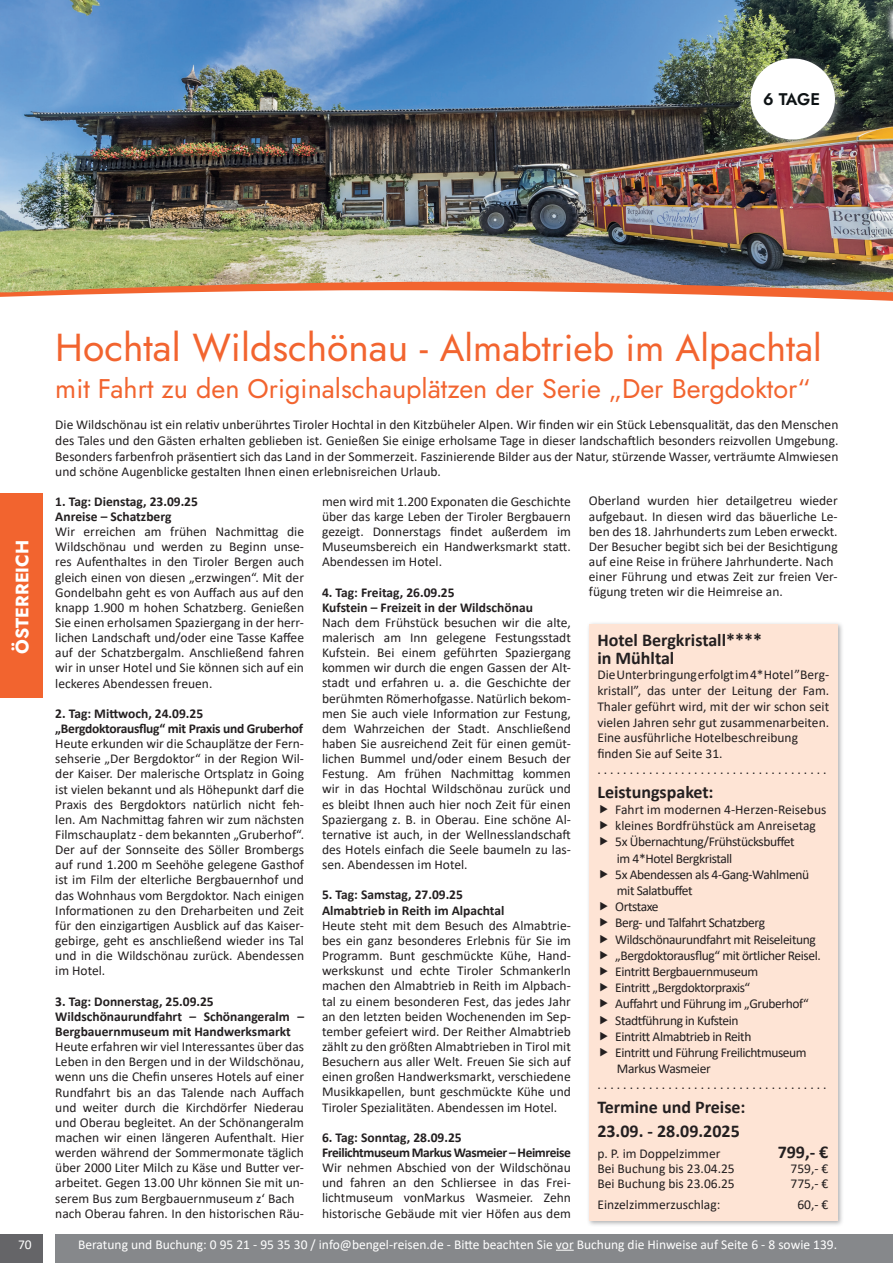
<style>
.page{position:relative;width:893px;height:1263px;background:#fff}
.page>*{position:absolute;margin:0;border:0;box-sizing:border-box;transform-origin:0 0}
.t1{font:37.5px "Jost";color:#f2642f}
.t2{font:27px "Jost";color:#f2642f}
.t3{font:700 18px/18px "Calibri";color:#231f20}
.t4{font:18px "Jost";color:#fff}
.t5{font:16.8px "Jost";color:#0d1214}
.t6{font:13.5px/15.1px "Calibri";color:#231f20;text-align:justify}
.t7{font:13.5px "Calibri";letter-spacing:-.03em;color:#231f20}
.t8{font:700 13.5px/15.1px "Calibri";color:#231f20}
.t9{font:13.5px "Calibri";color:#fff}
.t10{font:700 13.5px/15.1px "Calibri";letter-spacing:-.02em;color:#231f20}
.t11{font:700 13.5px/15.1px "Calibri";letter-spacing:-.03em;color:#231f20}
.t12{font:13.5px "Calibri";letter-spacing:-.04em;color:#231f20}
.t13{font:7.5px/7.5px "Calibri";color:#fff}
.s1{font-size:39px}
</style>
<div class="page">
<img style="left:0;top:0;width:893px;height:282px">
<div style="left:0;top:493px;width:43px;height:204px;background:#f2642f"></div>
<div style="left:885px;top:5px;width:8px;height:40px;background:#fff;opacity:.9"></div>
<div style="left:587px;top:621px;width:257px;height:606px;background:#656568;opacity:.5"></div>
<div style="left:589px;top:623px;width:249px;height:597px;background:#fee4d5"></div>
<div style="left:55px;top:1234px;width:838px;height:29px;background:#86888b"></div>
<div style="left:0;top:1234px;width:43px;height:29px;background:#656568"></div>
<svg style="left:556px;top:1250px;width:18px;height:1px"></svg>
<div style="left:745px;top:53px;width:101px;height:97px;background:#86888b;opacity:.75"></div>
<div style="left:750px;top:58px;width:85px;height:81px;background:#fff;border-radius:50%"></div>
<p class="t13" style="left:54px;top:227px;width:68px;rotate:-90deg">© TVB Wilder Kaiser -<br>Foto Martin Raffeiner</p>
<p class="t5" style="left:763px;top:88px;width:58px">6 TAGE</p>
<h3 class="t4" style="left:10px;top:654px;width:115px;rotate:-90deg">ÖSTERREICH</h3>
<h1 class="t1" style="left:55px;top:322px;width:768px"><span class="s1">Hochtal Wildschönau -</span> Almabtrieb im Alpachtal</h1>
<h2 class="t2" style="left:55px;top:370px;width:756px">mit Fahrt zu den Originalschauplätzen der Serie „Der Bergdoktor“</h2>
<p class="t6" style="left:55px;top:416px;width:785px;line-height:15.8px">Die Wildschönau ist ein relativ unberührtes Tiroler Hochtal in den Kitzbüheler Alpen. Wir finden wir ein Stück Lebensqualität, das den Menschen des Tales und den Gästen erhalten geblieben ist. Genießen Sie einige erholsame Tage in dieser landschaftlich besonders reizvollen Umgebung.<br>Besonders farbenfroh präsentiert sich das Land in der Sommerzeit. Faszinierende Bilder aus der Natur, stürzende Wasser, verträumte Almwiesen und schöne Augenblicke gestalten Ihnen einen erlebnisreichen Urlaub.</p>
<p class="t8" style="left:55px;top:493px;width:144px">1. Tag: Dienstag, 23.09.25<br>Anreise – Schatzberg</p>
<p class="t6" style="left:55px;top:524px;width:250px">Wir erreichen am frühen Nachmittag die Wildschönau und werden zu Beginn unse&shy;res Aufenthaltes in den Tiroler Bergen auch gleich einen von diesen „erzwingen“. Mit der Gondelbahn geht es von Auffach aus auf den knapp 1.900 m hohen Schatzberg. Genießen Sie einen erholsamen Spaziergang in der herr&shy;lichen Landschaft und/oder eine Tasse Kaffee auf der Schatzbergalm. Anschließend fahren wir in unser Hotel und Sie können sich auf ein leckeres Abendessen freuen.</p>
<p class="t10" style="left:55px;top:706px;width:249px">2. Tag: Mittwoch, 24.09.25 „Bergdoktorausflug“ mit Praxis und Gruberhof</p>
<p class="t6" style="left:55px;top:736px;width:250px">Heute erkunden wir die Schauplätze der Fern&shy;sehserie „Der Bergdoktor“ in der Region Wil&shy;der Kaiser. Der malerische Ortsplatz in Going ist vielen bekannt und als Höhepunkt darf die Praxis des Bergdoktors natürlich nicht feh&shy;len. Am Nachmittag fahren wir zum nächsten Filmschauplatz - dem bekannten „Gruberhof“.<br>Der auf der Sonnseite des Söller Brombergs auf rund 1.200 m Seehöhe gelegene Gasthof ist im Film der elterliche Bergbauernhof und das Wohnhaus vom Bergdoktor. Nach einigen Informationen zu den Dreharbeiten und Zeit für den einzigartigen Ausblick auf das Kaiser&shy;gebirge, geht es anschließend wieder ins Tal und in die Wildschönau zurück. Abendessen im Hotel.</p>
<p class="t8" style="left:55px;top:993px;width:250px">3. Tag: Donnerstag, 25.09.25<br>Wildschönaurundfahrt – Schönangeralm –<br>Bergbauernmuseum mit Handwerksmarkt</p>
<p class="t6" style="left:55px;top:1039px;width:250px;text-align:left">Heute erfahren wir viel Interessantes über das Leben in den Bergen und in der Wildschönau, wenn uns die Chefin unseres Hotels auf einer Rundfahrt bis an das Talende nach Auffach und weiter durch die Kirchdörfer Niederau und Oberau begleitet. An der Schönangeralm machen wir einen längeren Aufenthalt. Hier werden während der Sommermonate täglich über 2000 Liter Milch zu Käse und Butter ver&shy;arbeitet. Gegen 13.00 Uhr können Sie mit un&shy;serem Bus zum Bergbauernmuseum z‘ Bach nach Oberau fahren. In den historischen Räu-</p>
<p class="t6" style="left:322px;top:493px;width:250px">men wird mit 1.200 Exponaten die Geschichte über das karge Leben der Tiroler Bergbauern gezeigt. Donnerstags findet außerdem im Museumsbereich ein Handwerksmarkt statt.<br>Abendessen im Hotel.</p>
<p class="t8" style="left:322px;top:584px;width:212px">4. Tag: Freitag, 26.09.25<br>Kufstein – Freizeit in der Wildschönau</p>
<p class="t6" style="left:322px;top:614px;width:250px">Nach dem Frühstück besuchen wir die alte, malerisch am Inn gelegene Festungsstadt Kufstein. Bei einem geführten Spaziergang kommen wir durch die engen Gassen der Alt&shy;stadt und erfahren u. a. die Geschichte der berühmten Römerhofgasse. Natürlich bekom&shy;men Sie auch viele Information zur Festung, dem Wahrzeichen der Stadt. Anschließend haben Sie ausreichend Zeit für einen gemüt&shy;lichen Bummel und/oder einem Besuch der Festung. Am frühen Nachmittag kommen wir in das Hochtal Wildschönau zurück und es bleibt Ihnen auch hier noch Zeit für einen Spaziergang z. B. in Oberau. Eine schöne Al&shy;ternative ist auch, in der Wellnesslandschaft des Hotels einfach die Seele baumeln zu las&shy;sen. Abendessen im Hotel.</p>
<p class="t8" style="left:322px;top:887px;width:184px">5. Tag: Samstag, 27.09.25<br>Almabtrieb in Reith im Alpachtal</p>
<p class="t6" style="left:322px;top:917px;width:250px">Heute steht mit dem Besuch des Almabtrie&shy;bes ein ganz besonderes Erlebnis für Sie im Programm. Bunt geschmückte Kühe, Hand&shy;werkskunst und echte Tiroler Schmankerln machen den Almabtrieb in Reith im Alpbach&shy;tal zu einem besonderen Fest, das jedes Jahr an den letzten beiden Wochenenden im Sep&shy;tember gefeiert wird. Der Reither Almabtrieb zählt zu den größten Almabtrieben in Tirol mit Besuchern aus aller Welt. Freuen Sie sich auf einen großen Handwerksmarkt, verschiedene Musikkapellen, bunt geschmückte Kühe und Tiroler Spezialitäten. Abendessen im Hotel.</p>
<p class="t11" style="left:322px;top:1129px;width:250px">6. Tag: Sonntag, 28.09.25<br>Freilichtmuseum Markus Wasmeier – Heimreise</p>
<p class="t6" style="left:322px;top:1160px;width:250px">Wir nehmen Abschied von der Wildschönau und fahren an den Schliersee in das Frei&shy;lichtmuseum vonMarkus Wasmeier. Zehn historische Gebäude mit vier Höfen aus dem</p>
<p class="t6" style="left:589px;top:493px;width:250px;text-align:left">Oberland wurden hier detailgetreu wieder aufgebaut. In diesen wird das bäuerliche Le&shy;ben des 18. Jahrhunderts zum Leben erweckt.<br>Der Besucher begibt sich bei der Besichtigung auf eine Reise in frühere Jahrhunderte. Nach einer Führung und etwas Zeit zur freien Ver&shy;fügung treten wir die Heimreise an.</p>
<h3 class="t3" style="left:597px;top:630px;width:166px">Hotel Bergkristall**** in Mühltal</h3>
<p class="t6" style="left:597px;top:667px;width:233px;line-height:15.8px;text-align:left">Die Unterbringung erfolgt im 4*Hotel ”Berg&shy;kristall”, das unter der Leitung der Fam.<br>Thaler geführt wird, mit der wir schon seit vielen Jahren sehr gut zusammenarbeiten.<br>Eine ausführliche Hotelbeschreibung finden Sie auf Seite 31.<br>. . . . . . . . . . . . . . . . . . . . . . . . . . . . . . . . . . . .</p>
<h3 class="t3" style="left:597px;top:782px;width:118px">Leistungspaket:</h3>
<p class="t6" style="left:615px;top:802px;width:213px">Fahrt im modernen 4-Herzen-Reisebus</p>
<p class="t6" style="left:615px;top:818px;width:202px">kleines Bordfrühstück am Anreisetag</p>
<p class="t7" style="left:615px;top:832px;width:181px">5x Übernachtung/Frühstücksbuffet</p>
<p class="t7" style="left:617px;top:849px;width:117px">im 4*Hotel Bergkristall</p>
<p class="t7" style="left:615px;top:865px;width:196px">5x Abendessen als 4-Gang-Wahlmenü</p>
<p class="t7" style="left:617px;top:881px;width:77px">mit Salatbuffet</p>
<p class="t12" style="left:615px;top:897px;width:45px">Ortstaxe</p>
<p class="t7" style="left:615px;top:913px;width:151px">Berg- und Talfahrt Schatzberg</p>
<p class="t7" style="left:615px;top:930px;width:202px">Wildschönaurundfahrt mit Reiseleitung</p>
<p class="t7" style="left:615px;top:946px;width:207px">„Bergdoktorausflug“ mit örtlicher Reisel.</p>
<p class="t7" style="left:615px;top:962px;width:145px">Eintritt Bergbauernmuseum</p>
<p class="t7" style="left:615px;top:978px;width:136px">Eintritt „Bergdoktorpraxis“</p>
<p class="t7" style="left:615px;top:994px;width:195px">Auffahrt und Führung im „Gruberhof“</p>
<p class="t7" style="left:615px;top:1011px;width:125px">Stadtführung in Kufstein</p>
<p class="t7" style="left:615px;top:1027px;width:138px">Eintritt Almabtrieb in Reith</p>
<p class="t7" style="left:615px;top:1043px;width:193px">Eintritt und Führung Freilichtmuseum</p>
<p class="t7" style="left:617px;top:1059px;width:95px">Markus Wasmeier</p>
<p class="t6" style="left:597px;top:1076px;width:231px">. . . . . . . . . . . . . . . . . . . . . . . . . . . . . . . . . . . .</p>
<h3 class="t3" style="left:597px;top:1095px;width:150px;line-height:24px">Termine und Preise:<br>23.09. - 28.09.2025</h3>
<p class="t6" style="left:597px;top:1145px;width:125px">p. P. im Doppelzimmer</p>
<h3 class="t3" style="left:778px;top:1143px;width:52px">799,- €</h3>
<p class="t6" style="left:597px;top:1160px;width:139px">Bei Buchung bis 23.04.25</p>
<p class="t6" style="left:790px;top:1160px;width:39px">759,- €</p>
<p class="t6" style="left:597px;top:1175px;width:139px">Bei Buchung bis 23.06.25</p>
<p class="t6" style="left:790px;top:1175px;width:39px">775,- €</p>
<p class="t6" style="left:597px;top:1196px;width:125px">Einzelzimmerzuschlag:</p>
<p class="t6" style="left:797px;top:1196px;width:33px">60,- €</p>
<p class="t9" style="left:18px;top:1235px;width:15px">70</p>
<p class="t9" style="left:78px;top:1235px;width:760px">Beratung und Buchung: 0 95 21 - 95 35 30 / info@bengel-reisen.de - Bitte beachten Sie vor Buchung die Hinweise auf Seite 6 - 8 sowie 139.</p>
</div>
